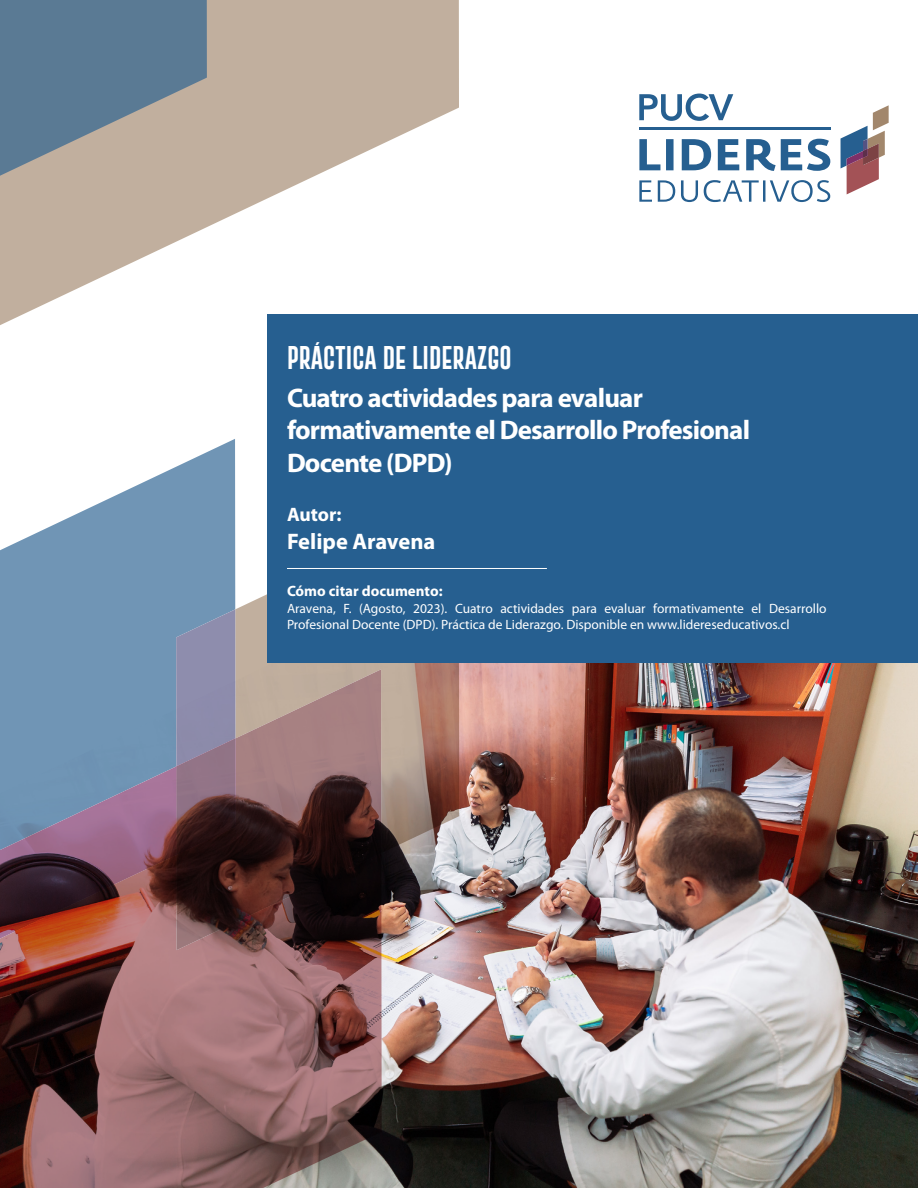
<style>
.page{position:relative;width:918px;height:1188px;background:#fff}
.page>*{position:absolute;margin:0;border:0;box-sizing:border-box;transform-origin:0 0}
.t1{font:700 27px/32.4px "Myriad Pro";letter-spacing:-.03em;color:#fff}
.t2{font:24px "Gobold Extra 2";color:#fff}
.t3{font:700 22.5px "Myriad Pro";color:#fff}
.t4{font:700 19.5px "Myriad Pro";letter-spacing:-.005em;color:#fff}
.t5{font:700 15px "Myriad Pro";color:#fff}
.t6{font:13.5px/16.2px "Myriad Pro";color:#fff}
</style>
<div class="page">
<img style="left:382px;top:663px;width:536px;height:525px">
<svg style="left:0;top:439px;width:235px;height:170px;fill:#7095b5"></svg>
<svg style="left:0;top:853px;width:382px;height:335px;background:#825b5c"></svg>
<svg style="left:235px;top:503px;width:224px;height:350px;background:#b59d92"></svg>
<svg style="left:236px;top:669px;width:145px;height:281px;background:#694d4b"></svg>
<svg style="left:0;top:609px;width:236px;height:347px;background:#767185"></svg>
<svg style="left:639px;top:180px;width:191px;height:22px"></svg>
<svg style="left:639px;top:139px;width:191px;height:32px"></svg>
<svg style="left:639px;top:94px;width:94px;height:27px"></svg>
<hr style="left:639px;top:127px;width:191px;height:3px;background:#265f90">
<svg style="left:841px;top:105px;width:48px;height:89px"></svg>
<div style="left:267px;top:315px;width:651px;height:348px;background:#265f90"></div>
<svg style="left:0;top:0;width:459px;height:325px"></svg>
<svg style="left:0;top:0;width:266px;height:304px;background:#a8a9a8"></svg>
<hr style="left:287px;top:568px;width:260px;height:1px;background:#fff">
<p class="t2" style="left:287px;top:342px;width:226px">PRÁCTICA DE LIDERAZGO</p>
<p class="t1" style="left:287px;top:381px;width:465px">Cuatro actividades para evaluar formativamente el Desarrollo Profesional<br>Docente (DPD)</p>
<p class="t4" style="left:287px;top:502px;width:56px">Autor:</p>
<p class="t3" style="left:287px;top:527px;width:150px">Felipe Aravena</p>
<p class="t5" style="left:287px;top:581px;width:157px">Cómo citar documento:</p>
<p class="t6" style="left:287px;top:600px;width:541px">Aravena, F. (Agosto, 2023). Cuatro actividades para evaluar formativamente el Desarrollo<br>Profesional Docente (DPD). Práctica de Liderazgo. Disponible en www.lidereseducativos.cl</p>
</div>
